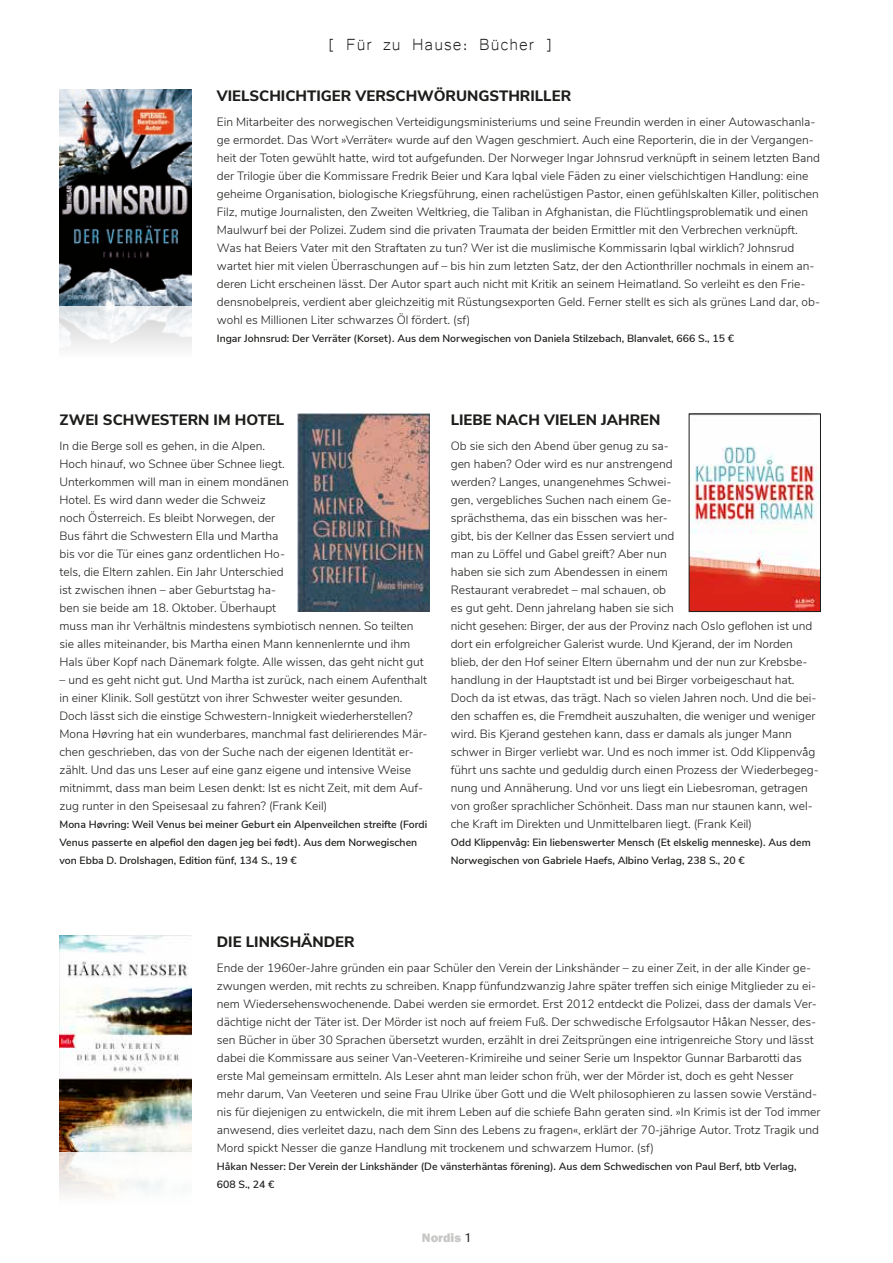
<style>
.page{position:relative;width:893px;height:1263px;background:#fff}
.page>*{position:absolute;margin:0;border:0;box-sizing:border-box;transform-origin:0 0}
.t1{font:21px "Microsoft Yi Baiti";letter-spacing:.05em;color:#1d1d1b}
.t2{font:800 15px "Nunito Sans";color:#1d1d1b}
.t3{font:800 12.75px "Franklin Gothic";color:#c7c7c6}
.t4{font:300 12px/18px "Nunito Sans";color:#1d1d1b}
.t5{font:600 10.5px/18px "Nunito Sans";color:#1d1d1b}
.s1{font-family:"Dax";font-weight:400;color:#1d1d1b}
</style>
<div class="page">
<img style="left:60px;top:936px;width:131px;height:259px">
<img style="left:60px;top:90px;width:131px;height:259px">
<img style="left:298px;top:414px;width:131px;height:198px">
<img style="left:691px;top:446px;width:128px;height:164px">
<div style="left:689px;top:414px;width:132px;height:198px;border:1px solid #1d1d1b"></div>
<h1 class="t1" style="left:328px;top:32px;width:226px">[ Für zu Hause: Bücher ]</h1>
<p class="t2" style="left:217px;top:85px;width:356px">VIELSCHICHTIGER VERSCHWÖRUNGSTHRILLER</p>
<p class="t4" style="left:217px;top:112px;width:605px">Ein Mitarbeiter des norwegischen Verteidigungsministeriums und seine Freundin werden in einer Autowaschanla&shy;ge ermordet. Das Wort »Verräter« wurde auf den Wagen geschmiert. Auch eine Reporterin, die in der Vergangen&shy;heit der Toten gewühlt hatte, wird tot aufgefunden. Der Norweger Ingar Johnsrud verknüpft in seinem letzten Band der Trilogie über die Kommissare Fredrik Beier und Kara Iqbal viele Fäden zu einer vielschichtigen Handlung: eine geheime Organisation, biologische Kriegsführung, einen rachelüstigen Pastor, einen gefühlskalten Killer, politischen Filz, mutige Journalisten, den Zweiten Weltkrieg, die Taliban in Afghanistan, die Flüchtlingsproblematik und einen Maulwurf bei der Polizei. Zudem sind die privaten Traumata der beiden Ermittler mit den Verbrechen verknüpft.<br>Was hat Beiers Vater mit den Straftaten zu tun? Wer ist die muslimische Kommissarin Iqbal wirklich? Johnsrud wartet hier mit vielen Überraschungen auf – bis hin zum letzten Satz, der den Actionthriller nochmals in einem an&shy;deren Licht erscheinen lässt. Der Autor spart auch nicht mit Kritik an seinem Heimatland. So verleiht es den Frie&shy;densnobelpreis, verdient aber gleichzeitig mit Rüstungsexporten Geld. Ferner stellt es sich als grünes Land dar, ob&shy;wohl es Millionen Liter schwarzes Öl fördert. (sf)</p>
<p class="t5" style="left:217px;top:328px;width:519px">Ingar Johnsrud: Der Verräter (Korset). Aus dem Norwegischen von Daniela Stilzebach, Blanvalet, 666 S., 15 €</p>
<p class="t2" style="left:60px;top:409px;width:226px">ZWEI SCHWESTERN IM HOTEL</p>
<p class="t4" style="left:60px;top:436px;width:366px">In die Berge soll es gehen, in die Alpen.<br>Hoch hinauf, wo Schnee über Schnee liegt.<br>Unterkommen will man in einem mondänen<br>Hotel. Es wird dann weder die Schweiz<br>noch Österreich. Es bleibt Norwegen, der<br>Bus fährt die Schwestern Ella und Martha<br>bis vor die Tür eines ganz ordentlichen Ho-<br>tels, die Eltern zahlen. Ein Jahr Unterschied<br>ist zwischen ihnen – aber Geburtstag ha-<br>ben sie beide am 18. Oktober. Überhaupt<br>muss man ihr Verhältnis mindestens symbiotisch nennen. So teilten sie alles miteinander, bis Martha einen Mann kennenlernte und ihm Hals über Kopf nach Dänemark folgte. Alle wissen, das geht nicht gut</p>
<p class="t4" style="left:60px;top:670px;width:369px">– und es geht nicht gut. Und Martha ist zurück, nach einem Aufenthalt in einer Klinik. Soll gestützt von ihrer Schwester weiter gesunden.<br>Doch lässt sich die einstige Schwestern-Innigkeit wiederherstellen?<br>Mona Høvring hat ein wunderbares, manchmal fast delirierendes Mär&shy;chen geschrieben, das von der Suche nach der eigenen Identität er&shy;zählt. Und das uns Leser auf eine ganz eigene und intensive Weise mitnimmt, dass man beim Lesen denkt: Ist es nicht Zeit, mit dem Auf&shy;zug runter in den Speisesaal zu fahren? (Frank Keil)</p>
<p class="t5" style="left:60px;top:814px;width:369px">Mona Høvring: Weil Venus bei meiner Geburt ein Alpenveilchen streifte (Fordi<br>Venus passerte en alpefiol den dagen jeg bei født). Aus dem Norwegischen von Ebba D. Drolshagen, Edition fünf, 134 S., 19 €</p>
<p class="t2" style="left:451px;top:409px;width:211px">LIEBE NACH VIELEN JAHREN</p>
<p class="t4" style="left:451px;top:436px;width:369px">Ob sie sich den Abend über genug zu sa-<br>gen haben? Oder wird es nur anstrengend<br>werden? Langes, unangenehmes Schwei-<br>gen, vergebliches Suchen nach einem Ge-<br>sprächsthema, das ein bisschen was her-<br>gibt, bis der Kellner das Essen serviert und<br>man zu Löffel und Gabel greift? Aber nun<br>haben sie sich zum Abendessen in einem<br>Restaurant verabredet – mal schauen, ob<br>es gut geht. Denn jahrelang haben sie sich<br>nicht gesehen: Birger, der aus der Provinz nach Oslo geflohen ist und dort ein erfolgreicher Galerist wurde. Und Kjerand, der im Norden blieb, der den Hof seiner Eltern übernahm und der nun zur Krebsbe&shy;handlung in der Hauptstadt ist und bei Birger vorbeigeschaut hat.<br>Doch da ist etwas, das trägt. Nach so vielen Jahren noch. Und die bei&shy;den schaffen es, die Fremdheit auszuhalten, die weniger und weniger wird. Bis Kjerand gestehen kann, dass er damals als junger Mann schwer in Birger verliebt war. Und es noch immer ist. Odd Klippenvåg führt uns sachte und geduldig durch einen Prozess der Wiederbegeg&shy;nung und Annäherung. Und vor uns liegt ein Liebesroman, getragen von großer sprachlicher Schönheit. Dass man nur staunen kann, wel&shy;che Kraft im Direkten und Unmittelbaren liegt. (Frank Keil)</p>
<p class="t5" style="left:451px;top:832px;width:361px">Odd Klippenvåg: Ein liebenswerter Mensch (Et elskelig menneske). Aus dem<br>Norwegischen von Gabriele Haefs, Albino Verlag, 238 S., 20 €</p>
<p class="t2" style="left:217px;top:931px;width:139px">DIE LINKSHÄNDER</p>
<p class="t4" style="left:217px;top:958px;width:605px">Ende der 1960er-Jahre gründen ein paar Schüler den Verein der Linkshänder – zu einer Zeit, in der alle Kinder ge&shy;zwungen werden, mit rechts zu schreiben. Knapp fünfundzwanzig Jahre später treffen sich einige Mitglieder zu ei&shy;nem Wiedersehenswochenende. Dabei werden sie ermordet. Erst 2012 entdeckt die Polizei, dass der damals Ver&shy;dächtige nicht der Täter ist. Der Mörder ist noch auf freiem Fuß. Der schwedische Erfolgsautor Håkan Nesser, des&shy;sen Bücher in über 30 Sprachen übersetzt wurden, erzählt in drei Zeitsprüngen eine intrigenreiche Story und lässt dabei die Kommissare aus seiner Van-Veeteren-Krimireihe und seiner Serie um Inspektor Gunnar Barbarotti das erste Mal gemeinsam ermitteln. Als Leser ahnt man leider schon früh, wer der Mörder ist, doch es geht Nesser mehr darum, Van Veeteren und seine Frau Ulrike über Gott und die Welt philosophieren zu lassen sowie Verständ&shy;nis für diejenigen zu entwickeln, die mit ihrem Leben auf die schiefe Bahn geraten sind. »In Krimis ist der Tod immer anwesend, dies verleitet dazu, nach dem Sinn des Lebens zu fragen«, erklärt der 70-jährige Autor. Trotz Tragik und Mord spickt Nesser die ganze Handlung mit trockenem und schwarzem Humor. (sf)</p>
<p class="t5" style="left:217px;top:1156px;width:581px">Håkan Nesser: Der Verein der Linkshänder (De vänsterhäntas förening). Aus dem Schwedischen von Paul Berf, btb Verlag,<br>608 S., 24 €</p>
<p class="t3" style="left:422px;top:1229px;width:51px">Nordis <span class="s1">1</span></p>
</div>
